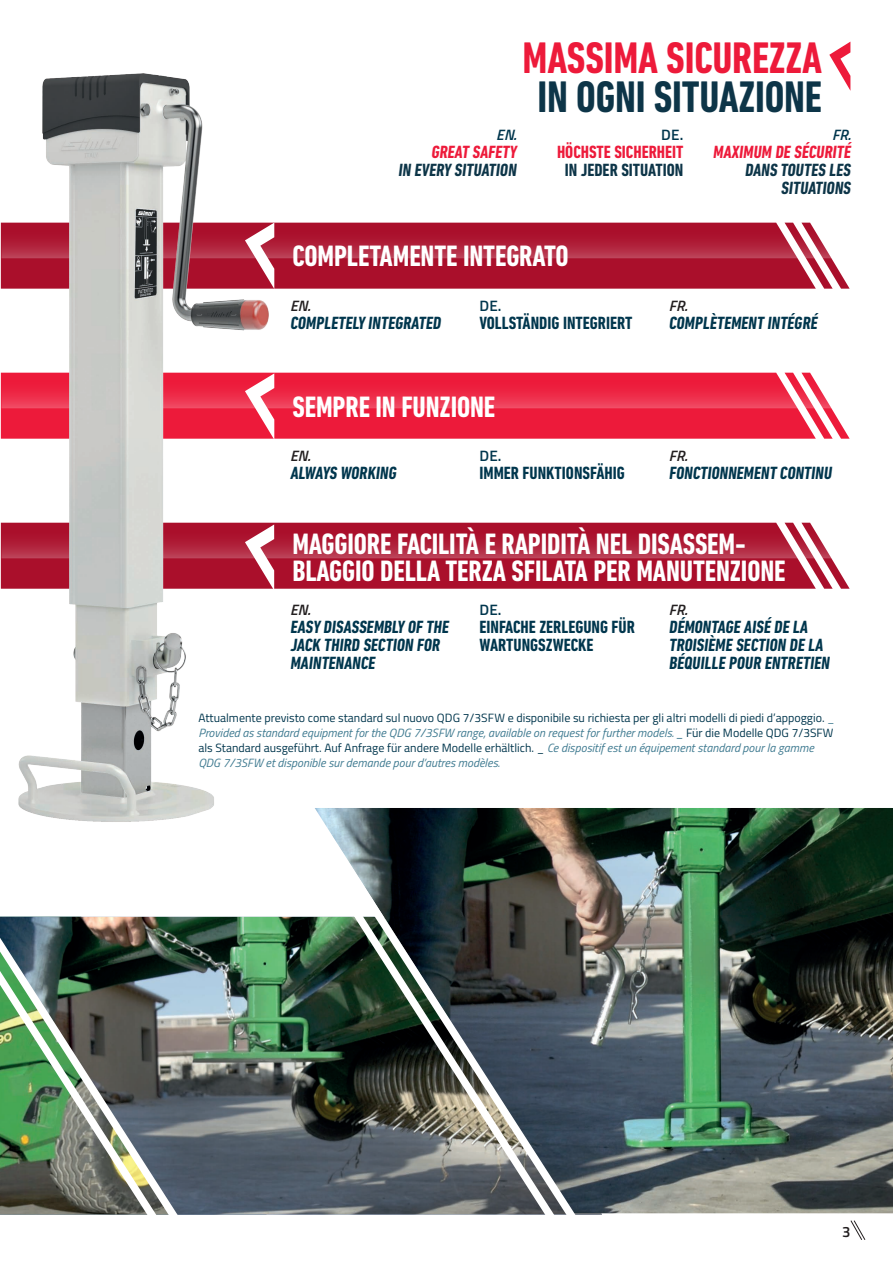
<style>
.page{position:relative;width:893px;height:1263px;background:#fff}
.page>*{position:absolute;margin:0;border:0;box-sizing:border-box;transform-origin:0 0}
.t1{font:700 condensed 45px "DIN Next LT Pro";letter-spacing:-.005em;color:#ed1a3a}
.t2{font:700 condensed 45px "DIN Next LT Pro";letter-spacing:-.005em;color:#0d3548}
.t3{font:700 condensed 30px/27px "DIN Next LT Pro";letter-spacing:-.005em;color:#fff}
.t4{font:700 condensed 18px/18px "DIN Next LT Pro";color:#00364d}
.t5{font:700 condensed 18px/18px "DIN Next LT Pro";color:#0d3548;text-align:right}
.t6{font:700 condensed 18px "DIN Next LT Pro";color:#ed1a3a}
.t7{font:italic 600 15px "Titillium";letter-spacing:.01em;color:#231f20}
.t8{font:600 15px "Titillium";letter-spacing:.01em;color:#00364d}
.t9{font:italic 600 15px "Titillium";color:#00364d}
.t10{font:600 15px "Titillium";color:#231f20}
.t11{font:12px/15px "Titillium";color:#00364d}
.s1{color:#407b91}
.s2{font-style:italic;color:#407b91}
</style>
<div class="page">
<svg style="left:850px;top:1220px;width:16px;height:20px"></svg>
<svg style="left:831px;top:257px;width:19px;height:32px"></svg>
<svg style="left:831px;top:407px;width:19px;height:32px"></svg>
<svg style="left:831px;top:557px;width:19px;height:32px"></svg>
<img style="left:9px;top:73px;width:333px;height:749px">
<img style="left:237px;top:917px;width:52px;height:297px">
<img style="left:602px;top:808px;width:291px;height:405px">
<svg style="left:829px;top:42px;width:21px;height:48px"></svg>
<svg style="left:1px;top:223px;width:830px;height:66px;background:#af344a"></svg>
<svg style="left:1px;top:373px;width:830px;height:67px;background:#eb425b"></svg>
<svg style="left:1px;top:523px;width:830px;height:67px;background:#b4384e"></svg>
<img style="left:215px;top:916px;width:22px;height:299px">
<img style="left:0;top:916px;width:215px;height:299px">
<img style="left:289px;top:783px;width:313px;height:432px">
<img style="left:306px;top:840px;width:275px;height:375px">
<h1 class="t1" style="left:523px;top:32px;width:301px">MASSIMA SICUREZZA</h1>
<h1 class="t2" style="left:538px;top:71px;width:286px">IN OGNI SITUAZIONE</h1>
<p class="t9" style="left:496px;top:123px;width:21px">EN.</p>
<h3 class="t6" style="left:431px;top:142px;width:89px">GREAT SAFETY</h3>
<h3 class="t5" style="left:398px;top:161px;width:122px">IN EVERY SITUATION</h3>
<p class="t8" style="left:661px;top:123px;width:24px">DE.</p>
<h3 class="t6" style="left:557px;top:142px;width:128px">HÖCHSTE SICHERHEIT</h3>
<h3 class="t5" style="left:565px;top:161px;width:120px">IN JEDER SITUATION</h3>
<h2 class="t3" style="left:292px;top:242px;width:278px">COMPLETAMENTE INTEGRATO</h2>
<p class="t9" style="left:832px;top:123px;width:20px">FR.</p>
<h3 class="t6" style="left:713px;top:142px;width:142px">MAXIMUM DE SÉCURITÉ</h3>
<h3 class="t5" style="left:745px;top:161px;width:110px">DANS TOUTES LES<br>SITUATIONS</h3>
<p class="t7" style="left:290px;top:294px;width:21px">EN.</p>
<h3 class="t4" style="left:290px;top:314px;width:155px">COMPLETELY INTEGRATED</h3>
<p class="t8" style="left:479px;top:294px;width:24px">DE.</p>
<h3 class="t4" style="left:479px;top:314px;width:154px">VOLLSTÄNDIG INTEGRIERT</h3>
<p class="t7" style="left:669px;top:294px;width:20px">FR.</p>
<h3 class="t4" style="left:669px;top:314px;width:152px">COMPLÈTEMENT INTÉGRÉ</h3>
<h2 class="t3" style="left:292px;top:393px;width:204px">SEMPRE IN FUNZIONE</h2>
<p class="t7" style="left:290px;top:444px;width:21px">EN.</p>
<h3 class="t4" style="left:290px;top:464px;width:110px">ALWAYS WORKING</h3>
<p class="t8" style="left:479px;top:444px;width:24px">DE.</p>
<h3 class="t4" style="left:479px;top:464px;width:147px">IMMER FUNKTIONSFÄHIG</h3>
<p class="t7" style="left:669px;top:444px;width:20px">FR.</p>
<h3 class="t4" style="left:669px;top:464px;width:167px">FONCTIONNEMENT CONTINU</h3>
<h2 class="t3" style="left:292px;top:530px;width:495px">MAGGIORE FACILITÀ E RAPIDITÀ NEL DISASSEM-<br>BLAGGIO DELLA TERZA SFILATA PER MANUTENZIONE</h2>
<p class="t7" style="left:290px;top:599px;width:21px">EN.</p>
<h3 class="t4" style="left:290px;top:618px;width:162px">EASY DISASSEMBLY OF THE<br>JACK THIRD SECTION FOR<br>MAINTENANCE</h3>
<p class="t8" style="left:479px;top:599px;width:24px">DE.</p>
<h3 class="t4" style="left:479px;top:618px;width:157px">EINFACHE ZERLEGUNG FÜR<br>WARTUNGSZWECKE</h3>
<p class="t7" style="left:669px;top:599px;width:20px">FR.</p>
<h3 class="t4" style="left:669px;top:618px;width:165px">DÉMONTAGE AISÉ DE LA<br>TROISIÈME SECTION DE LA<br>BÉQUILLE POUR ENTRETIEN</h3>
<p class="t11" style="left:198px;top:709px;width:638px">Attualmente previsto come standard sul nuovo QDG 7/3SFW e disponibile su richiesta per gli altri modelli di piedi d’appoggio. <span class="s1">_ </span><span class="s2">Provided as standard equipment for the QDG 7/3SFW range, available on request for further models. _</span> Für die Modelle QDG 7/3SFW als Standard ausgeführt. Auf Anfrage für andere Modelle erhältlich. _ <span class="s2">Ce dispositif est un équipement standard pour la gamme QDG 7/3SFW et disponible sur demande pour d’autres modèles.</span></p>
<p class="t10" style="left:842px;top:1220px;width:10px">3</p>
</div>
